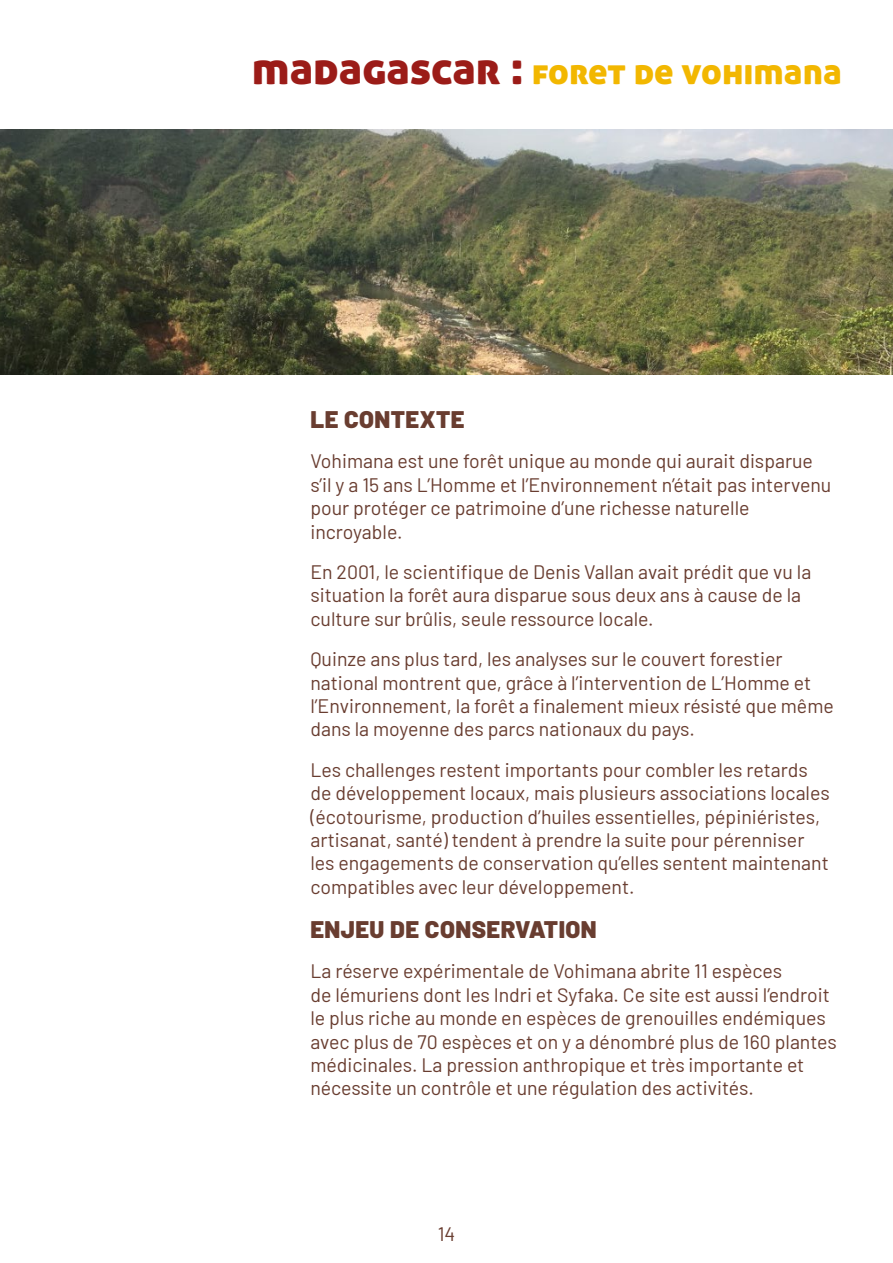
<style>
.page{position:relative;width:893px;height:1263px;background:#fff}
.page>*{position:absolute;margin:0;border:0;box-sizing:border-box;transform-origin:0 0}
.t1{font:36px "Aller Display";color:#f2b700}
.t2{font:900 24px "Barlow";letter-spacing:.02em;color:#693d30}
.t3{font:19.5px/23.4px "Barlow";color:#693d30}
.s1{font-size:45px;color:#9b1c18}
</style>
<div class="page">
<img style="left:0;top:130px;width:893px;height:244px">
<h1 class="t1" style="left:252px;top:48px;width:592px"><span class="s1">madagascar :</span> foret de vohimana</h1>
<p class="t2" style="left:310px;top:401px;width:156px">LE CONTEXTE</p>
<p class="t3" style="left:310px;top:448px;width:522px">Vohimana est une forêt unique au monde qui aurait disparue s’il y a 15 ans L’Homme et l’Environnement n’était pas intervenu pour protéger ce patrimoine d’une richesse naturelle incroyable.</p>
<p class="t3" style="left:310px;top:559px;width:502px">En 2001, le scientifique de Denis Vallan avait prédit que vu la situation la forêt aura disparue sous deux ans à cause de la culture sur brûlis, seule ressource locale.</p>
<p class="t3" style="left:310px;top:646px;width:525px">Quinze ans plus tard, les analyses sur le couvert forestier national montrent que, grâce à l’intervention de L’Homme et l’Environnement, la forêt a finalement mieux résisté que même dans la moyenne des parcs nationaux du pays.</p>
<p class="t3" style="left:310px;top:757px;width:521px">Les challenges restent importants pour combler les retards de développement locaux, mais plusieurs associations locales (écotourisme, production d’huiles essentielles, pépiniéristes, artisanat, santé) tendent à prendre la suite pour pérenniser les engagements de conservation qu’elles sentent maintenant compatibles avec leur développement.</p>
<p class="t2" style="left:310px;top:911px;width:288px">ENJEU DE CONSERVATION</p>
<p class="t3" style="left:310px;top:958px;width:528px">La réserve expérimentale de Vohimana abrite 11 espèces<br>de lémuriens dont les Indri et Syfaka. Ce site est aussi l’endroit le plus riche au monde en espèces de grenouilles endémiques avec plus de 70 espèces et on y a dénombré plus de 160 plantes médicinales. La pression anthropique et très importante et nécessite un contrôle et une régulation des activités.</p>
<p class="t3" style="left:438px;top:1221px;width:19px">14</p>
</div>
